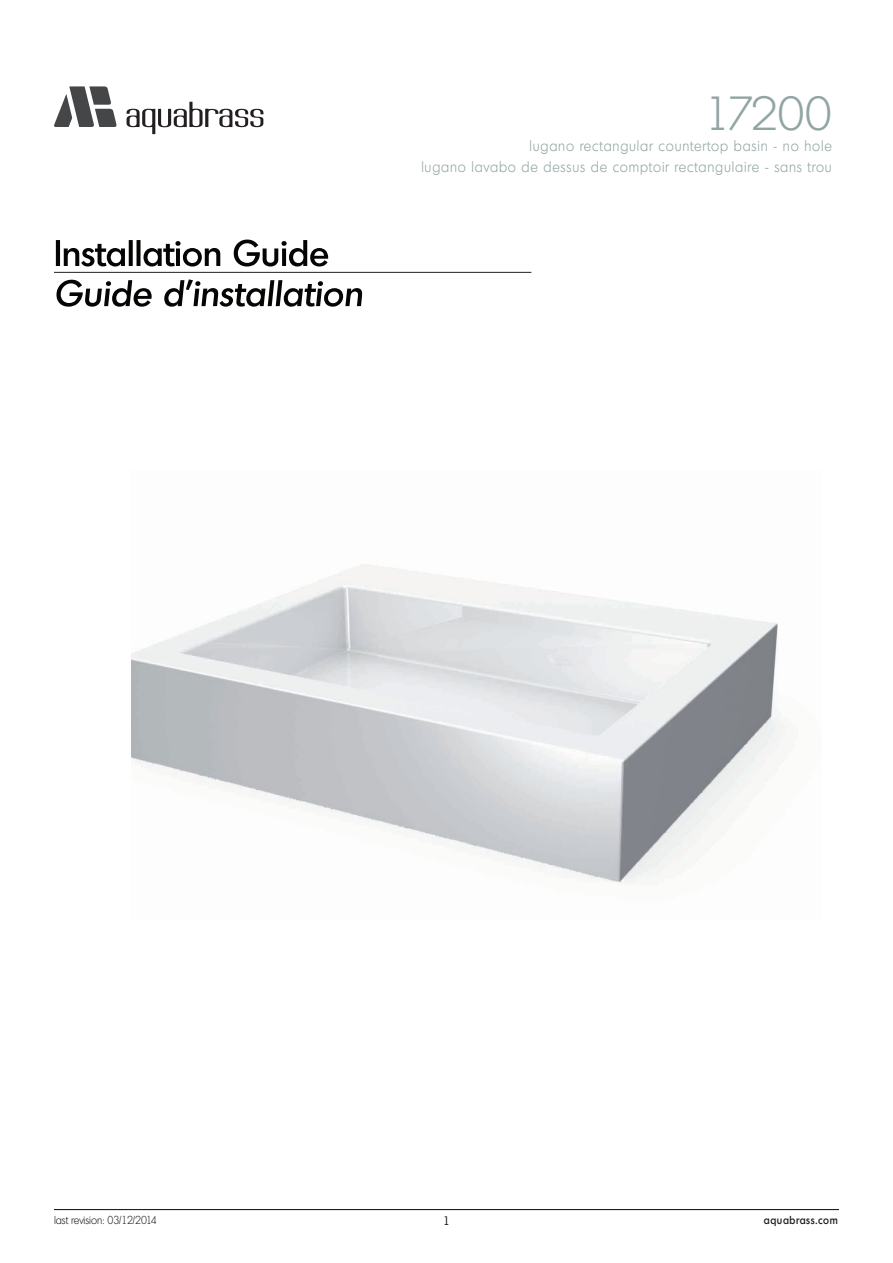
<style>
.page{position:relative;width:893px;height:1263px;background:#fff}
.page>*{position:absolute;margin:0;border:0;box-sizing:border-box;transform-origin:0 0}
.t1{font:300 46.5px "Montreal Serial";letter-spacing:-.045em;color:#91a5a4}
.t2{font:300 15px/21px "Montreal Serial";letter-spacing:.06em;color:#91a5a4;text-align:right;scale:.9 1}
.t3{font:12px "Montreal Serial";color:#231f20}
.designer{font:300 11.25px "Montreal Serial";color:#231f20;scale:.9 1}
.t4{font:500 11.25px "Montreal Serial";letter-spacing:.06em;color:#231f20;scale:.9 1}
</style>
<div class="page">
<hr style="left:54px;top:1209px;width:785px;height:1px;background:#231f20">
<svg style="left:54px;top:86px;width:63px;height:41px"></svg>
<svg style="left:127px;top:102px;width:136px;height:32px"></svg>
<svg style="left:56px;top:279px;width:306px;height:28px"></svg>
<hr style="left:54px;top:272px;width:477px;height:1px;background:#231f20">
<svg style="left:56px;top:240px;width:272px;height:26px"></svg>
<img style="left:131px;top:564px;width:663px;height:319px">
<h1 class="t1" style="left:704px;top:86px;width:129px">17200</h1>
<p class="t2" style="left:421px;top:135px;width:458px">lugano rectangular countertop basin - no hole<br>lugano lavabo de dessus de comptoir rectangulaire - sans trou</p>
<p class="designer" style="left:54px;top:1213px;width:116px">last revision: 03/12/2014</p>
<p class="t3" style="left:443px;top:1213px;width:8px">1</p>
<p class="t4" style="left:764px;top:1213px;width:84px">aquabrass.com</p>
</div>
